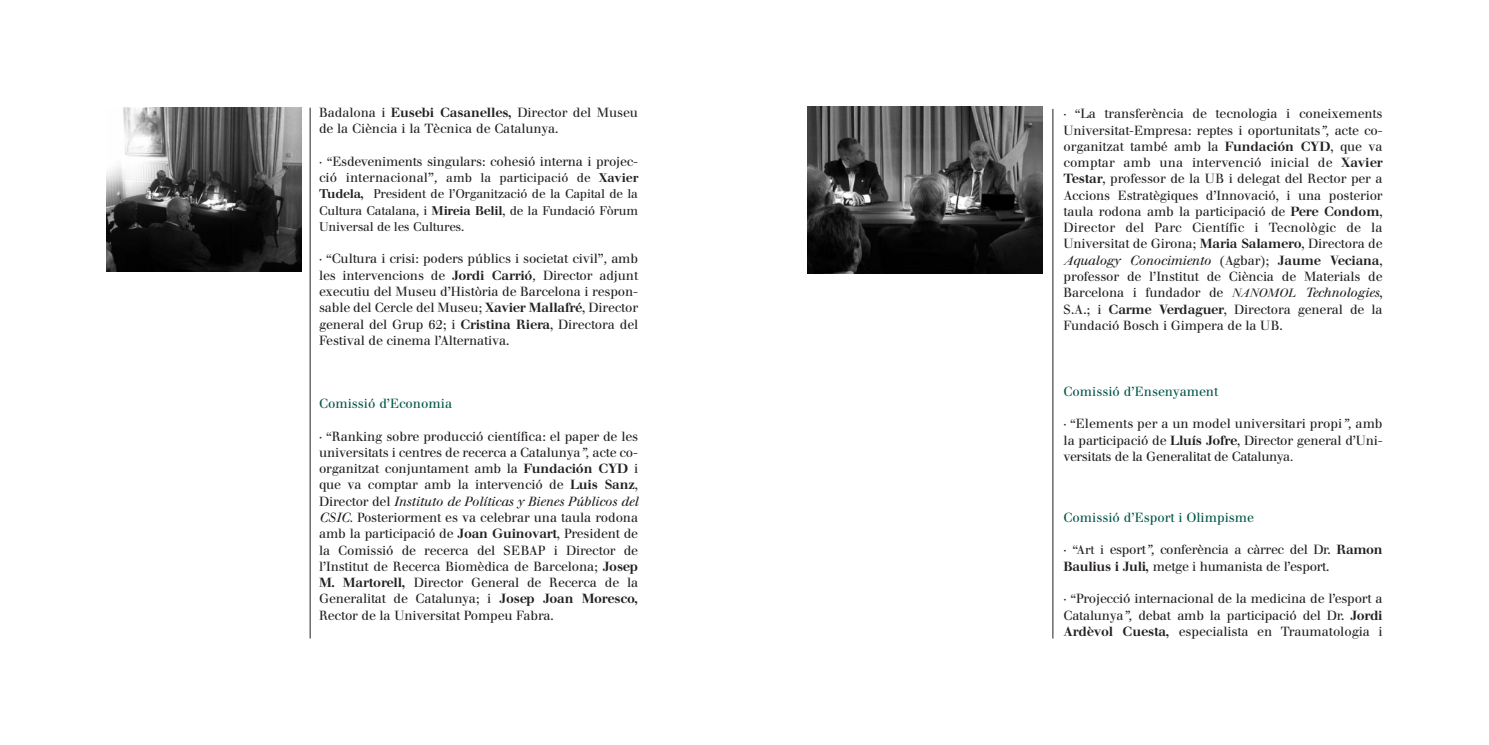
<style>
.page{position:relative;width:1489px;height:745px;background:#fff}
.page>*{position:absolute;margin:0;border:0;box-sizing:border-box;transform-origin:0 0}
.t1{font:13.12px/16.2px "Walbaum";letter-spacing:-.01em;color:#231f20;text-align:justify}
.t2{font:13.12px "Walbaum";color:#005645}
.t3{font:12.5px/16.2px "Walbaum";letter-spacing:-.015em;color:#231f20;text-align:justify}
.s1{font-weight:500}
.s2{font-size:12.5px}
.s3{font-size:13.12px}
.s4{font-style:italic;font-size:13.12px}
.s5{font-style:italic}
.s6{font-style:italic;font-size:11.88px}
</style>
<div class="page">
<hr style="left:310px;top:108px;width:1px;height:530px;background:#231f20">
<hr style="left:1052px;top:109px;width:1px;height:529px;background:#231f20">
<img style="left:107px;top:107px;width:194px;height:164px">
<img style="left:807px;top:106px;width:235px;height:167px">
<p class="t1" style="left:319px;top:106px;width:320px">Badalona i <span class="s1">Eusebi Casanelles,</span> Director del Museu de la Ciència i la Tècnica de Catalunya.</p>
<p class="t1" style="left:319px;top:154px;width:320px"><span class="s2">· “</span>Esdeveniments singulars: cohesió interna i projec-</p>
<p class="t3" style="left:319px;top:171px;width:320px"><span class="s3">ció internacional”</span><span class="s4">,</span> amb la participació de <span class="s1">Xavier Tudela,</span> President de l’Organització de la Capital de la Cultura Catalana, i <span class="s1">Mireia Belil</span>, de la Fundació Fòrum Universal de les Cultures.</p>
<p class="t1" style="left:319px;top:252px;width:320px"><span class="s2">· “</span>Cultura i crisi: poders públics i societat civil”<span class="s5">,</span> amb les intervencions de <span class="s1">Jordi Carrió</span><span class="s5">,</span> Director adjunt executiu del Museu d’Història de Barcelona i respon&shy;sable del Cercle del Museu; <span class="s1">Xavier Mallafré</span>, Director general del Grup 62; i <span class="s1">Cristina Riera</span>, Directora del Festival de cinema l’Alternativa.</p>
<p class="t2" style="left:319px;top:398px;width:134px">Comissió d’Economia</p>
<p class="t1" style="left:319px;top:429px;width:320px"><span class="s2">· “</span>Ranking sobre producció científica: el paper de les universitats i centres de recerca a Catalunya<span class="s5">”,</span> acte co&shy;organitzat conjuntament amb la <span class="s1">Fundación CYD</span> i que va comptar amb la intervenció de <span class="s1">Luis Sanz</span>, Director del <span class="s5">Instituto de Políticas y Bienes Públicos del CSIC.</span> Posteriorment es va celebrar una taula rodona amb la participació de <span class="s1">Joan Guinovart</span>, President de la Comissió de recerca del SEBAP i Director de l’Institut de Recerca Biomèdica de Barcelona; <span class="s1">Josep M. Martorell,</span> Director General de Recerca de la Generalitat de Catalunya; i <span class="s1">Josep Joan Moresco, </span>Rector de la Universitat Pompeu Fabra.</p>
<p class="t1" style="left:1063px;top:107px;width:320px"><span class="s2">· “</span>La transferència de tecnologia i coneixements Universitat-Empresa: reptes i oportunitats<span class="s5">”,</span> acte co&shy;organitzat també amb la <span class="s1">Fundación CYD</span>, que va comptar amb una intervenció inicial de <span class="s1">Xavier Testar</span>, professor de la UB i delegat del Rector per a Accions Estratègiques d’Innovació, i una posterior taula rodona amb la participació de <span class="s1">Pere Condom</span>, Director del Parc Científic i Tecnològic de la Universitat de Girona; <span class="s1">Maria Salamero</span>, Directora de <span class="s5">Aqualogy Conocimiento</span> (Agbar); <span class="s1">Jaume Veciana</span>, professor de l’Institut de Ciència de Materials de Barcelona i fundador de <span class="s6">NANOMOL</span> <span class="s5">Technologies</span>, S.A.; i <span class="s1">Carme Verdaguer</span>, Directora general de la Fundació Bosch i Gimpera de la UB.</p>
<p class="t2" style="left:1063px;top:386px;width:156px">Comissió d’Ensenyament</p>
<p class="t1" style="left:1063px;top:417px;width:320px"><span class="s2">· “</span>Elements per a un model universitari propi<span class="s5">”,</span> amb la participació de <span class="s1">Lluís Jofre</span>, Director general d’Uni&shy;versitats de la Generalitat de Catalunya<span class="s5">.</span></p>
<p class="t2" style="left:1063px;top:512px;width:192px">Comissió d’Esport i Olimpisme</p>
<p class="t1" style="left:1063px;top:542px;width:320px"><span class="s2">· “Art i</span> esport<span class="s5">”,</span> conferència a càrrec del Dr. <span class="s1">Ramon<br>Baulius i Juli,</span> metge i humanista de l’esport.</p>
<p class="t1" style="left:1063px;top:591px;width:320px"><span class="s2">· “</span>Projecció internacional de la medicina de l’esport a Catalunya<span class="s5">”,</span> debat amb la participació del Dr. <span class="s1">Jordi Ardèvol Cuesta,</span> especialista en Traumatologia i</p>
</div>
